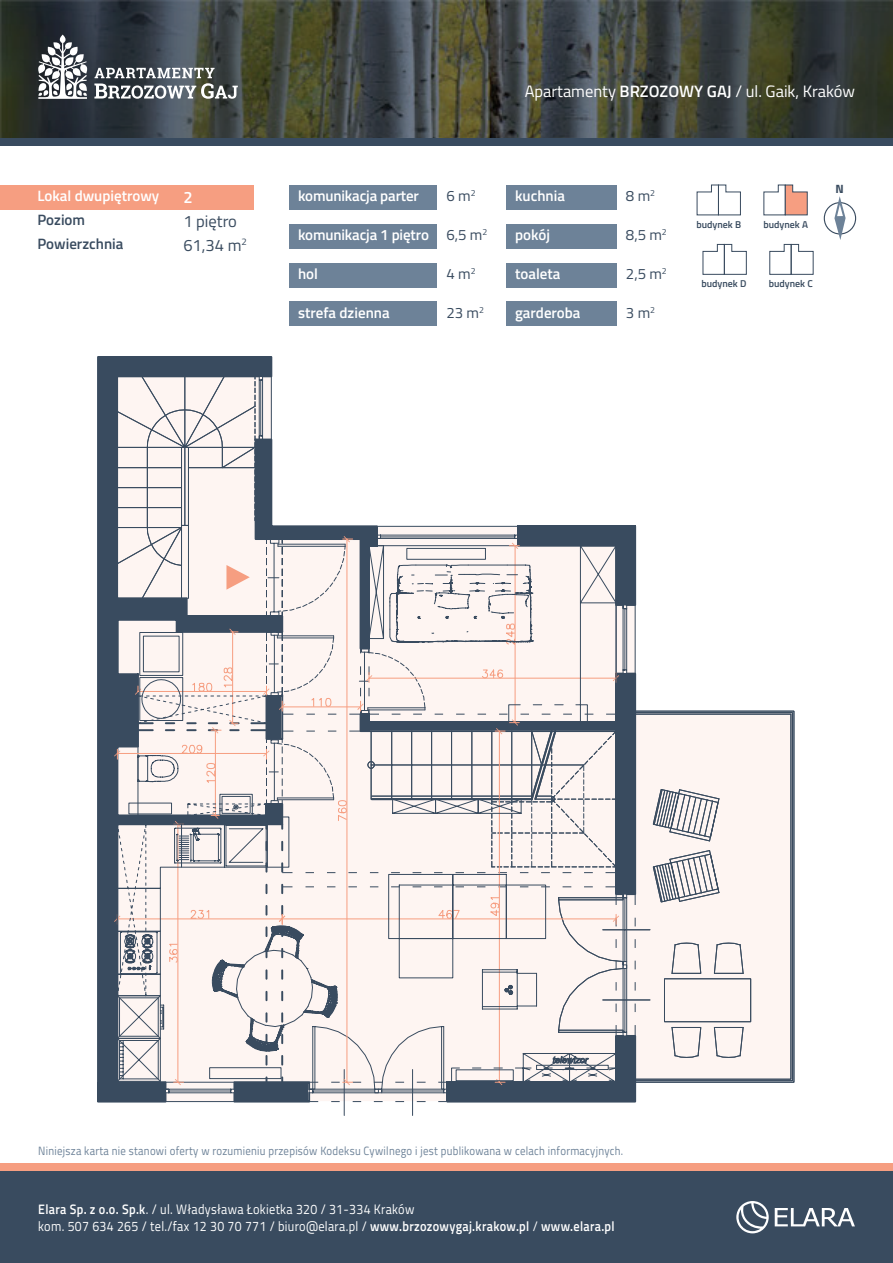
<style>
.page{position:relative;width:893px;height:1263px;background:#fff}
.page>*{position:absolute;margin:0;border:0;box-sizing:border-box;transform-origin:0 0}
.t1{font:16.5px "Titillium Web";color:#fff}
.t2{font:16.5px/24px "Titillium Web";color:#394b5f}
.t3{font:600 16.5px "Titillium Web";color:#fff}
.t4{font:600 15px "Titillium Web";color:#fff}
.t5{font:15px "Titillium Web";color:#394b5f}
.t6{font:600 15px/24px "Titillium Web";color:#394b5f}
.t7{font:13.65px/16.5px "Titillium Web";letter-spacing:.025em;color:#fff;scale:.9 1}
.t8{font:12px "Titillium Web";letter-spacing:.025em;color:#6d8298;scale:.9 1}
.t9{font:700 12px "Titillium Web";color:#394b5f}
.t10{font:600 9.9px "Titillium Web";color:#394b5f}
.s1{font-weight:600}
</style>
<div class="page">
<img style="left:0;top:0;width:893px;height:138px">
<div style="left:0;top:1171px;width:893px;height:92px;background:#394b5f"></div>
<div style="left:0;top:1163px;width:893px;height:8px;background:#f69e81"></div>
<svg style="left:736px;top:1201px;width:33px;height:32px"></svg>
<svg style="left:775px;top:1208px;width:80px;height:18px"></svg>
<div style="left:289px;top:185px;width:148px;height:25px;background:#6d8298"></div>
<div style="left:289px;top:224px;width:148px;height:25px;background:#6d8298"></div>
<div style="left:289px;top:263px;width:148px;height:25px;background:#6d8298"></div>
<div style="left:506px;top:185px;width:111px;height:25px;background:#6d8298"></div>
<div style="left:506px;top:224px;width:111px;height:25px;background:#6d8298"></div>
<div style="left:506px;top:263px;width:111px;height:25px;background:#6d8298"></div>
<div style="left:289px;top:301px;width:148px;height:25px;background:#6d8298"></div>
<div style="left:506px;top:301px;width:111px;height:25px;background:#6d8298"></div>
<div style="left:0;top:185px;width:253px;height:25px;background:#f69e81"></div>
<svg style="left:751px;top:710px;width:41px;height:373px;fill:#fef5f2"></svg>
<div style="left:98px;top:357px;width:173px;height:19px;background:#394b5f"></div>
<div style="left:98px;top:374px;width:19px;height:712px;background:#394b5f"></div>
<div style="left:97px;top:1082px;width:68px;height:19px;background:#394b5f"></div>
<div style="left:234px;top:1082px;width:74px;height:20px;background:#394b5f"></div>
<svg style="left:312px;top:1085px;width:325px;height:31px"></svg>
<hr style="left:165px;top:1101px;width:69px;height:1px;background:#394b5f">
<svg style="left:114px;top:375px;width:637px;height:710px"></svg>
<div style="left:824px;top:202px;width:32px;height:32px;border:1px solid #394b5f;border-radius:50%"></div>
<svg style="left:834px;top:196px;width:12px;height:44px"></svg>
<svg style="left:763px;top:184px;width:45px;height:32px"></svg>
<svg style="left:696px;top:184px;width:45px;height:32px"></svg>
<svg style="left:769px;top:244px;width:45px;height:31px"></svg>
<svg style="left:702px;top:244px;width:45px;height:31px"></svg>
<div style="left:0;top:138px;width:893px;height:8px;background:#394b5f"></div>
<svg style="left:37px;top:35px;width:51px;height:64px"></svg>
<svg style="left:94px;top:68px;width:144px;height:31px"></svg>
<p class="t4" style="left:37px;top:185px;width:123px">Lokal dwupiętrowy</p>
<p class="t6" style="left:37px;top:207px;width:88px">Poziom<br>Powierzchnia</p>
<p class="t3" style="left:183px;top:184px;width:11px">2</p>
<p class="t2" style="left:183px;top:208px;width:65px">1 piętro<br>61,34 m<sup>2</sup></p>
<p class="t1" style="left:525px;top:79px;width:332px">Apartamenty <span class="s1">BRZOZOWY GAJ</span> / ul. Gaik, Kraków</p>
<p class="t4" style="left:298px;top:185px;width:122px">komunikacja parter</p>
<p class="t4" style="left:298px;top:224px;width:132px">komunikacja 1 piętro</p>
<p class="t4" style="left:298px;top:263px;width:21px">hol</p>
<p class="t4" style="left:298px;top:302px;width:93px">strefa dzienna</p>
<p class="t5" style="left:446px;top:185px;width:31px">6 m<sup>2</sup></p>
<p class="t5" style="left:446px;top:224px;width:42px">6,5 m<sup>2</sup></p>
<p class="t5" style="left:446px;top:263px;width:31px">4 m<sup>2</sup></p>
<p class="t5" style="left:446px;top:302px;width:39px">23 m<sup>2</sup></p>
<p class="t4" style="left:515px;top:185px;width:51px">kuchnia</p>
<p class="t4" style="left:515px;top:224px;width:36px">pokój</p>
<p class="t4" style="left:515px;top:263px;width:47px">toaleta</p>
<p class="t4" style="left:515px;top:302px;width:67px">garderoba</p>
<p class="t5" style="left:626px;top:185px;width:31px">8 m<sup>2</sup></p>
<p class="t5" style="left:626px;top:224px;width:42px">8,5 m<sup>2</sup></p>
<p class="t5" style="left:626px;top:263px;width:42px">2,5 m<sup>2</sup></p>
<p class="t5" style="left:626px;top:302px;width:31px">3 m<sup>2</sup></p>
<p class="t10" style="left:696px;top:217px;width:46px">budynek B</p>
<p class="t10" style="left:763px;top:217px;width:46px">budynek A</p>
<p class="t10" style="left:701px;top:276px;width:47px">budynek D</p>
<p class="t10" style="left:769px;top:276px;width:46px">budynek C</p>
<p class="t9" style="left:835px;top:179px;width:10px">N</p>
<p class="t8" style="left:38px;top:1141px;width:651px">Niniejsza karta nie stanowi oferty w rozumieniu przepisów Kodeksu Cywilnego i jest publikowana w celach informacyjnych.</p>
<p class="t7" style="left:38px;top:1200px;width:642px"><span class="s1">Elara Sp. z o.o. Sp.k</span>. / ul. Władysława Łokietka 320 / 31-334 Kraków<br>kom. 507 634 265 / tel./fax 12 30 70 771 / biuro@elara.pl / <span class="s1">www.brzozowygaj.krakow.pl</span> / <span class="s1">www.elara.pl</span></p>
</div>
